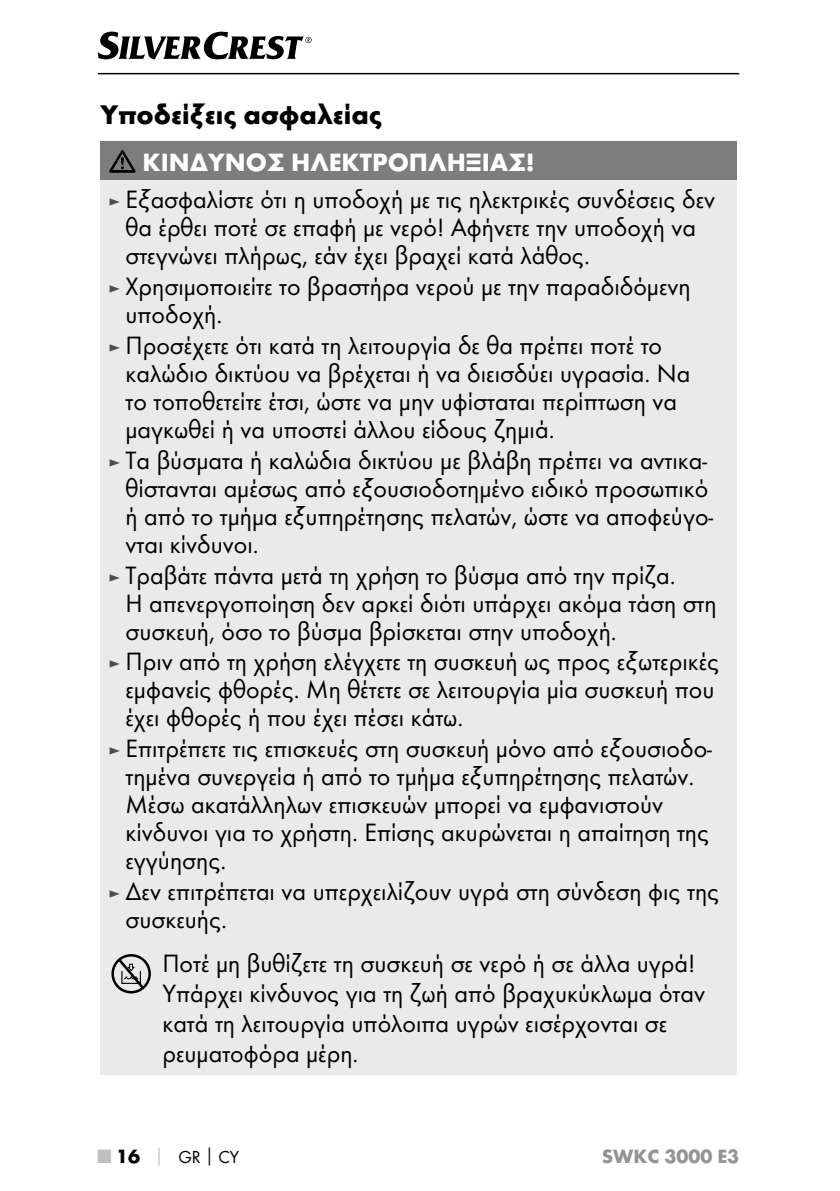
<style>
.page{position:relative;width:840px;height:1191px;background:#fff}
.page>*{position:absolute;margin:0;border:0;box-sizing:border-box;transform-origin:0 0}
.t1{font:700 28px "Futura";color:#000}
.t2{font:26px/28px "Futura Boo";color:#000}
.t3{font:700 26px "Futura";color:#fff}
.t4{font:700 20px "Futura";color:#949494}
.t5{font:18px "Futura Boo";color:#000}
.s1{font-size:18px;color:#4e4e4e}
.s2{font-family:"Futura";font-weight:700;font-size:20px;color:#c0c0c0}
.s3{font-family:"Futura";font-weight:700;font-size:20px}
.s4{font-family:"Futura";font-weight:700;color:#c0c0c0}
.s5{font-family:"Futura";font-weight:700}
</style>
<div class="page">
<hr style="left:98px;top:73px;width:640px;height:1px;background:#000">
<svg style="left:98px;top:32px;width:213px;height:28px"></svg>
<div style="left:100px;top:141px;width:636px;height:39px;background:#7d7d7d"></div>
<div style="left:100px;top:180px;width:636px;height:895px;background:#eaeaea"></div>
<svg style="left:109px;top:150px;width:26px;height:23px"></svg>
<div style="left:111px;top:954px;width:40px;height:39px;border:3px solid #000;border-radius:50%"></div>
<svg style="left:116px;top:957px;width:30px;height:34px"></svg>
<p class="t1" style="left:100px;top:104px;width:283px">Υποδείξεις ασφαλείας</p>
<p class="t3" style="left:142px;top:152px;width:393px">ΚΙΝΔΥΝΟΣ ΗΛΕΚΤΡΟΠΛΗΞΙΑΣ!</p>
<p class="t2" style="left:125px;top:187px;width:591px;text-indent:-17px"><span class="s1">►</span> Εξασφαλίστε ότι η υποδοχή με τις ηλεκτρικές συνδέσεις δεν θα έρθει ποτέ σε επαφή με νερό! Αφήνετε την υποδοχή να στεγνώνει πλήρως, εάν έχει βραχεί κατά λάθος.</p>
<p class="t2" style="left:125px;top:274px;width:566px;text-indent:-17px"><span class="s1">►</span> Χρησιμοποιείτε το βραστήρα νερού με την παραδιδόμενη υποδοχή.</p>
<p class="t2" style="left:125px;top:332px;width:566px;text-indent:-17px"><span class="s1">►</span> Προσέχετε ότι κατά τη λειτουργία δε θα πρέπει ποτέ το καλώδιο δικτύου να βρέχεται ή να διεισδύει υγρασία. Να το τοποθετείτε έτσι, ώστε να μην υφίσταται περίπτωση να μαγκωθεί ή να υποστεί άλλου είδους ζημιά.</p>
<p class="t2" style="left:125px;top:447px;width:589px;text-indent:-17px"><span class="s1">►</span> Τα βύσματα ή καλώδια δικτύου με βλάβη πρέπει να αντικα&shy;θίστανται αμέσως από εξουσιοδοτημένο ειδικό προσωπικό ή από το τμήμα εξυπηρέτησης πελατών, ώστε να αποφεύγο&shy;νται κίνδυνοι.</p>
<p class="t2" style="left:125px;top:562px;width:592px;text-indent:-17px"><span class="s1">►</span> Τραβάτε πάντα μετά τη χρήση το βύσμα από την πρίζα.<br>Η απενεργοποίηση δεν αρκεί διότι υπάρχει ακόμα τάση στη συσκευή, όσο το βύσμα βρίσκεται στην υποδοχή.</p>
<p class="t2" style="left:125px;top:649px;width:595px;text-indent:-17px"><span class="s1">►</span> Πριν από τη χρήση ελέγχετε τη συσκευή ως προς εξωτερικές εμφανείς φθορές. Μη θέτετε σε λειτουργία μία συσκευή που έχει φθορές ή που έχει πέσει κάτω.</p>
<p class="t2" style="left:125px;top:736px;width:587px;text-indent:-17px"><span class="s1">►</span> Επιτρέπετε τις επισκευές στη συσκευή μόνο από εξουσιοδο&shy;τημένα συνεργεία ή από το τμήμα εξυπηρέτησης πελατών.<br>Μέσω ακατάλληλων επισκευών μπορεί να εμφανιστούν κίνδυνοι για το χρήστη. Επίσης ακυρώνεται η απαίτηση της εγγύησης.</p>
<p class="t2" style="left:125px;top:879px;width:595px;text-indent:-17px"><span class="s1">►</span> Δεν επιτρέπεται να υπερχειλίζουν υγρά στη σύνδεση φις της συσκευής.</p>
<p class="t2" style="left:162px;top:950px;width:544px;line-height:30px">Ποτέ μη βυθίζετε τη συσκευή σε νερό ή σε άλλα υγρά!<br>Υπάρχει κίνδυνος για τη ζωή από βραχυκύκλωμα όταν κατά τη λειτουργία υπόλοιπα υγρών εισέρχονται σε ρευματοφόρα μέρη.</p>
<p class="t5" style="left:98px;top:1148px;width:143px"><span class="s2">■</span> <span class="s3">16</span> <span class="s4">│</span> GR<span class="s5">│</span>CY</p>
<p class="t4" style="left:601px;top:1148px;width:139px">SWKC 3000 E3</p>
</div>
